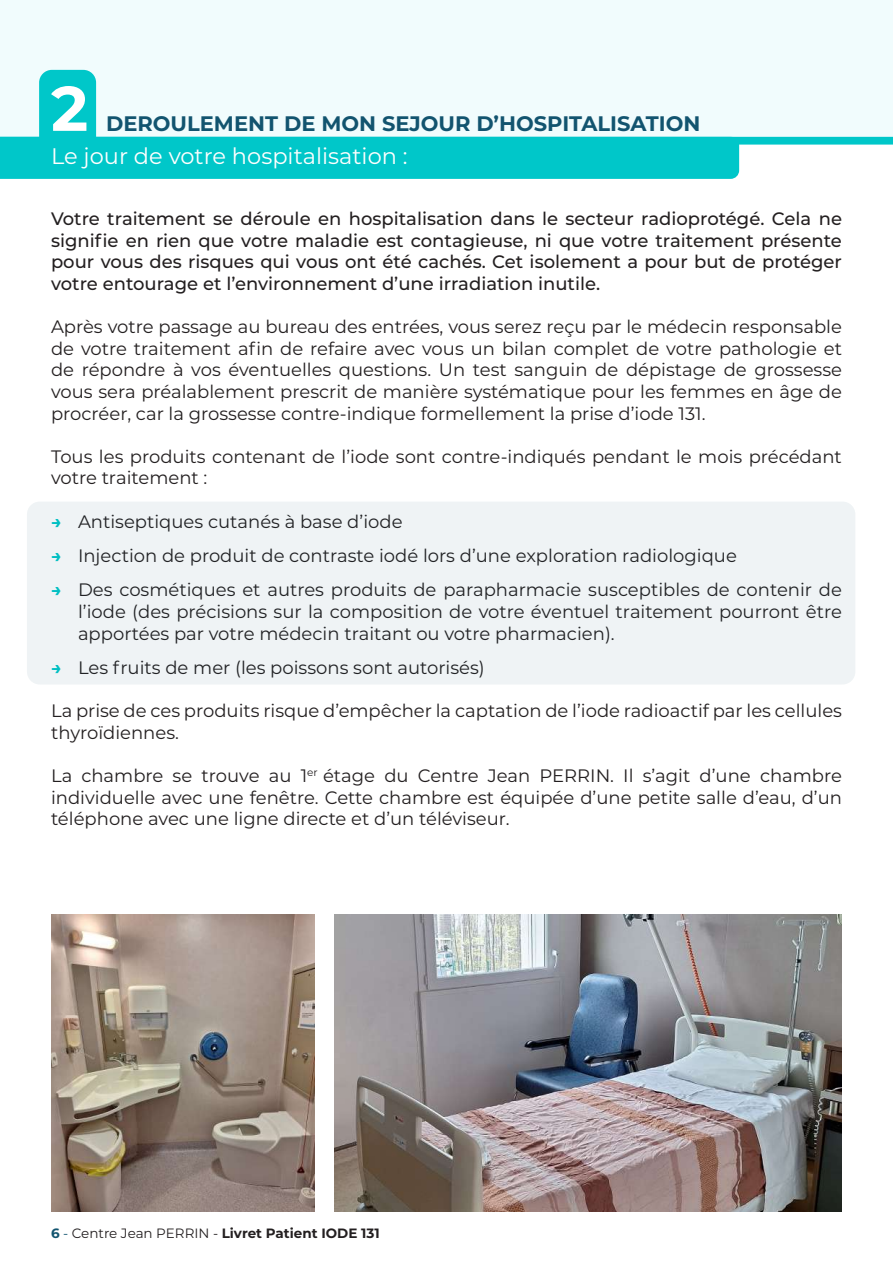
<style>
.page{position:relative;width:893px;height:1263px;background:#fff}
.page>*{position:absolute;margin:0;border:0;box-sizing:border-box;transform-origin:0 0}
.t1{font:700 63px "Montserrat";color:#fff}
.t2{font:22.5px "Montserrat";color:#fff}
.t3{font:700 21px "Montserrat";color:#12546f}
.t4{font:18px/21.6px "Montserrat";color:#231f20;text-align:justify}
.t5{font:500 18px/21.6px "Montserrat";color:#231f20;text-align:justify}
.t6{font:700 13.5px "Montserrat";color:#231f20}
.s1{font-weight:700;color:#00c7c9}
.s2{color:#12546f}
.s3{font-weight:400;color:#12546f}
.s4{font-weight:400}
</style>
<div class="page">
<div style="left:0;top:0;width:893px;height:155px;background:#f1fcfd"></div>
<svg style="left:0;top:137px;width:893px;height:42px;background:#25cfd0"></svg>
<div style="left:27px;top:501px;width:828px;height:183px;background:#eff3f5;border-radius:13px"></div>
<div style="left:39px;top:70px;width:57px;height:88px;background:#00c7c9;border-radius:13px"></div>
<img style="left:335px;top:914px;width:507px;height:298px">
<img style="left:51px;top:914px;width:264px;height:298px">
<h1 class="t1" style="left:51px;top:63px;width:39px">2</h1>
<p class="t3" style="left:106px;top:108px;width:596px">DEROULEMENT DE MON SEJOUR D’HOSPITALISATION</p>
<p class="t2" style="left:51px;top:141px;width:358px">Le jour de votre hospitalisation :</p>
<p class="t5" style="left:51px;top:207px;width:792px">Votre traitement se déroule en hospitalisation dans le secteur radioprotégé. Cela ne signifie en rien que votre maladie est contagieuse, ni que votre traitement présente pour vous des risques qui vous ont été cachés. Cet isolement a pour but de protéger votre entourage et l’environnement d’une irradiation inutile.</p>
<p class="t4" style="left:51px;top:315px;width:792px">Après votre passage au bureau des entrées, vous serez reçu par le médecin responsable de votre traitement afin de refaire avec vous un bilan complet de votre pathologie et de répondre à vos éventuelles questions. Un test sanguin de dépistage de grossesse vous sera préalablement prescrit de manière systématique pour les femmes en âge de procréer, car la grossesse contre-indique formellement la prise d’iode 131.</p>
<p class="t4" style="left:51px;top:445px;width:792px">Tous les produits contenant de l’iode sont contre-indiqués pendant le mois précédant votre traitement :</p>
<p class="t4" style="left:51px;top:510px;width:353px"><span class="s1">→</span> Antiseptiques cutanés à base d’iode</p>
<p class="t4" style="left:51px;top:544px;width:687px"><span class="s1">→</span> Injection de produit de contraste iodé lors d’une exploration radiologique</p>
<p class="t4" style="left:78px;top:579px;width:765px;text-indent:-27px"><span class="s1">→</span> Des cosmétiques et autres produits de parapharmacie susceptibles de contenir de l’iode (des précisions sur la composition de votre éventuel traitement pourront être apportées par votre médecin traitant ou votre pharmacien).</p>
<p class="t4" style="left:51px;top:656px;width:435px"><span class="s1">→</span> Les fruits de mer (les poissons sont autorisés)</p>
<p class="t4" style="left:51px;top:699px;width:792px">La prise de ces produits risque d’empêcher la captation de l’iode radioactif par les cellules thyroïdiennes.</p>
<p class="t4" style="left:51px;top:764px;width:792px">La chambre se trouve au 1<sup>er</sup> étage du Centre Jean PERRIN. Il s’agit d’une chambre individuelle avec une fenêtre. Cette chambre est équipée d’une petite salle d’eau, d’un téléphone avec une ligne directe et d’un téléviseur.</p>
<p class="t6" style="left:51px;top:1223px;width:330px"><span class="s2">6</span> <span class="s3">-</span> <span class="s4">Centre Jean PERRIN -</span> Livret Patient IODE 131</p>
</div>
